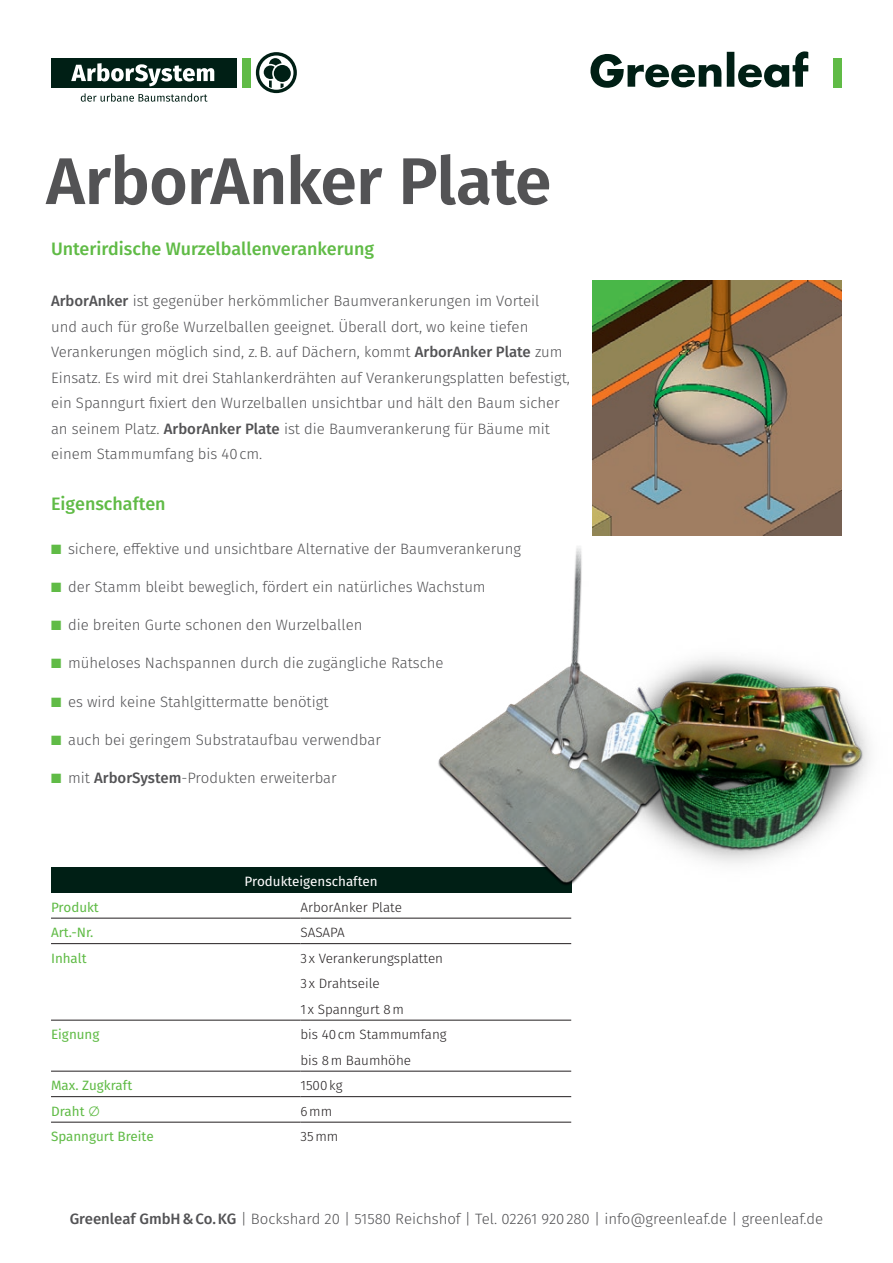
<style>
.page{position:relative;width:893px;height:1263px;background:#fff}
.page>*{position:absolute;margin:0;border:0;box-sizing:border-box;transform-origin:0 0}
.t1{font:600 66px "Fira Sans";letter-spacing:-.01em;color:#535355}
.t2{font:500 18px "Fira Sans";color:#60bb46}
.t3{font:300 15px/25.5px "Fira Sans";color:#535355}
.t4{font:300 13.5px/25.5px "Fira Sans";color:#231f20}
.t5{font:13.5px "Fira Sans";color:#60bb46}
.t6{font:13.5px "Fira Sans";color:#fff}
.s1{font-weight:500}
.s2{color:#60bb46}
</style>
<div class="page">
<svg style="left:590px;top:54px;width:131px;height:34px"></svg>
<svg style="left:727px;top:51px;width:81px;height:37px"></svg>
<div style="left:833px;top:58px;width:9px;height:29px;background:#60bb46"></div>
<div style="left:51px;top:58px;width:186px;height:29px;background:#001f15"></div>
<div style="left:242px;top:58px;width:9px;height:29px;background:#60bb46"></div>
<svg style="left:71px;top:63px;width:143px;height:23px"></svg>
<svg style="left:81px;top:93px;width:127px;height:9px"></svg>
<svg style="left:256px;top:52px;width:41px;height:41px"></svg>
<div style="left:51px;top:867px;width:520px;height:26px;background:#001f15"></div>
<hr style="left:51px;top:918px;width:249px;height:1px;background:#231f20">
<hr style="left:300px;top:918px;width:271px;height:1px;background:#231f20">
<hr style="left:51px;top:943px;width:249px;height:1px;background:#231f20">
<hr style="left:300px;top:943px;width:271px;height:1px;background:#231f20">
<hr style="left:51px;top:1020px;width:249px;height:1px;background:#231f20">
<hr style="left:300px;top:1020px;width:271px;height:1px;background:#231f20">
<hr style="left:51px;top:1071px;width:249px;height:1px;background:#231f20">
<hr style="left:300px;top:1071px;width:271px;height:1px;background:#231f20">
<hr style="left:51px;top:1096px;width:249px;height:1px;background:#231f20">
<hr style="left:300px;top:1096px;width:271px;height:1px;background:#231f20">
<hr style="left:51px;top:1122px;width:249px;height:1px;background:#231f20">
<hr style="left:300px;top:1122px;width:271px;height:1px;background:#231f20">
<img style="left:592px;top:281px;width:250px;height:255px">
<img style="left:438px;top:546px;width:432px;height:347px">
<h1 class="t1" style="left:46px;top:127px;width:507px">ArborAnker Plate</h1>
<p class="t2" style="left:51px;top:234px;width:325px">Unterirdische Wurzelballenverankerung</p>
<p class="t3" style="left:51px;top:288px;width:520px"><span class="s1">ArborAnker</span> ist gegenüber herkömmlicher Baumverankerungen im Vorteil<br>und auch für große Wurzelballen geeignet. Überall dort, wo keine tiefen Verankerungen möglich sind, z.B. auf Dächern, kommt <span class="s1">ArborAnker Plate</span> zum Einsatz. Es wird mit drei Stahlankerdrähten auf Verankerungsplatten befestigt, ein Spanngurt fixiert den Wurzelballen unsichtbar und hält den Baum sicher an seinem Platz. <span class="s1">ArborAnker Plate</span> ist die Baumverankerung für Bäume mit einem Stammumfang bis 40cm.</p>
<p class="t2" style="left:51px;top:489px;width:116px">Eigenschaften</p>
<p class="t3" style="left:51px;top:535px;width:472px"><span class="s2">■</span> sichere, effektive und unsichtbare Alternative der Baumverankerung</p>
<p class="t3" style="left:51px;top:574px;width:436px"><span class="s2">■</span> der Stamm bleibt beweglich, fördert ein natürliches Wachstum</p>
<p class="t3" style="left:51px;top:612px;width:313px"><span class="s2">■</span> die breiten Gurte schonen den Wurzelballen</p>
<p class="t3" style="left:51px;top:650px;width:394px"><span class="s2">■</span> müheloses Nachspannen durch die zugängliche Ratsche</p>
<p class="t3" style="left:51px;top:688px;width:279px"><span class="s2">■</span> es wird keine Stahlgittermatte benötigt</p>
<p class="t3" style="left:51px;top:727px;width:331px"><span class="s2">■</span> auch bei geringem Substrataufbau verwendbar</p>
<p class="t3" style="left:51px;top:765px;width:287px"><span class="s2">■</span> mit <span class="s1">ArborSystem</span>-Produkten erweiterbar</p>
<p class="t6" style="left:245px;top:871px;width:135px">Produkteigenschaften</p>
<p class="t5" style="left:51px;top:896px;width:49px">Produkt</p>
<p class="t4" style="left:300px;top:894px;width:103px">ArborAnker Plate</p>
<p class="t5" style="left:51px;top:922px;width:44px">Art.-Nr.</p>
<p class="t4" style="left:300px;top:920px;width:46px">SASAPA</p>
<p class="t5" style="left:51px;top:948px;width:37px">Inhalt</p>
<p class="t4" style="left:300px;top:945px;width:144px">3 x Verankerungsplatten<br>3 x Drahtseile<br>1 x Spanngurt 8m</p>
<p class="t5" style="left:51px;top:1024px;width:50px">Eignung</p>
<p class="t4" style="left:300px;top:1022px;width:148px">bis 40cm Stammumfang bis 8m Baumhöhe</p>
<p class="t5" style="left:51px;top:1075px;width:83px">Max. Zugkraft</p>
<p class="t4" style="left:300px;top:1073px;width:44px">1500kg</p>
<p class="t5" style="left:51px;top:1101px;width:51px">Draht ∅</p>
<p class="t4" style="left:300px;top:1098px;width:33px">6mm</p>
<p class="t5" style="left:51px;top:1126px;width:104px">Spanngurt Breite</p>
<p class="t4" style="left:300px;top:1124px;width:39px">35mm</p>
<p class="t3" style="left:70px;top:1206px;width:755px"><span class="s1">Greenleaf GmbH&amp;Co.KG</span> | Bockshard 20 | 51580 Reichshof | Tel. 02261 920280 | info@greenleaf.de | greenleaf.de</p>
</div>
